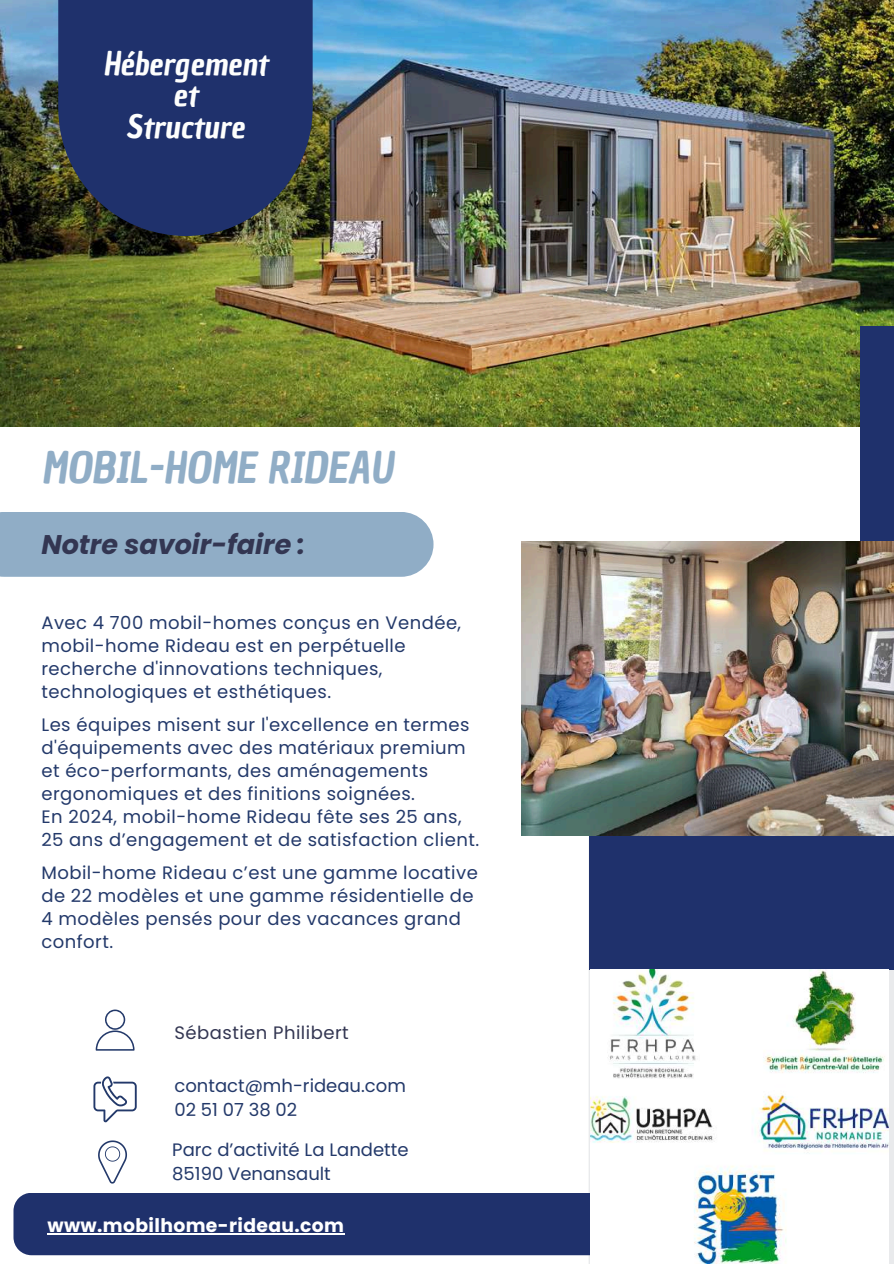
<style>
.page{position:relative;width:894px;height:1264px;background:#fff}
.page>*{position:absolute;margin:0;border:0;box-sizing:border-box;transform-origin:0 0}
.t1{font:italic 42px "Chau Philomene One";color:#90adc6}
.t2{font:italic 31.5px/31.5px "Chau Philomene One";color:#fdfefd;text-align:center}
.t3{font:italic 700 27px "Poppins";color:#333652}
.t4{font:700 18.75px "Poppins";letter-spacing:.02em;color:#fff}
.t5{font:18px/23.1px "Poppins";letter-spacing:.025em;color:#23396a}
.t6{font:18px/24.8px "Poppins";color:#23396a}
.t7{font:18px "Poppins";letter-spacing:.025em;color:#333652}
</style>
<div class="page">
<img style="left:0;top:0;width:893px;height:427px">
<div style="left:0;top:512px;width:433px;height:65px;background:#90adc6"></div>
<svg style="left:58px;top:0;width:254px;height:236px;background:#233363"></svg>
<div style="left:588px;top:768px;width:305px;height:201px;background:#1f316c"></div>
<div style="left:13px;top:1192px;width:577px;height:63px;background:#1f316c"></div>
<div style="left:860px;top:326px;width:33px;height:236px;background:#1f316c"></div>
<img style="left:521px;top:542px;width:372px;height:293px">
<svg style="left:93px;top:1076px;width:44px;height:46px"></svg>
<svg style="left:98px;top:1140px;width:29px;height:43px"></svg>
<svg style="left:96px;top:1009px;width:38px;height:41px"></svg>
<hr style="left:47px;top:1233px;width:297px;height:1px;background:#fff">
<img style="left:590px;top:969px;width:298px;height:293px">
<h2 class="t2" style="left:103px;top:48px;width:166px">Hébergement et<br>Structure</h2>
<h1 class="t1" style="left:41px;top:439px;width:353px">MOBIL-HOME RIDEAU</h1>
<h3 class="t3" style="left:41px;top:526px;width:265px">Notre savoir-faire :</h3>
<p class="t5" style="left:41px;top:611px;width:421px">Avec 4 700 mobil-homes conçus en Vendée, mobil-home Rideau est en perpétuelle recherche d'innovations techniques, technologiques et esthétiques.</p>
<p class="t5" style="left:41px;top:713px;width:439px">Les équipes misent sur l'excellence en termes d'équipements avec des matériaux premium et éco-performants, des aménagements ergonomiques et des finitions soignées.<br>En 2024, mobil-home Rideau fête ses 25 ans, 25 ans d’engagement et de satisfaction client.</p>
<p class="t5" style="left:41px;top:861px;width:438px">Mobil-home Rideau c’est une gamme locative de 22 modèles et une gamme résidentielle de 4 modèles pensés pour des vacances grand confort.</p>
<p class="t7" style="left:174px;top:1019px;width:176px">Sébastien Philibert</p>
<p class="t6" style="left:174px;top:1072px;width:233px">contact@mh-rideau.com<br>02 51 07 38 02</p>
<p class="t6" style="left:172px;top:1136px;width:238px">Parc d’activité La Landette<br>85190 Venansault</p>
<p class="t4" style="left:47px;top:1212px;width:298px">www.mobilhome-rideau.com</p>
</div>
